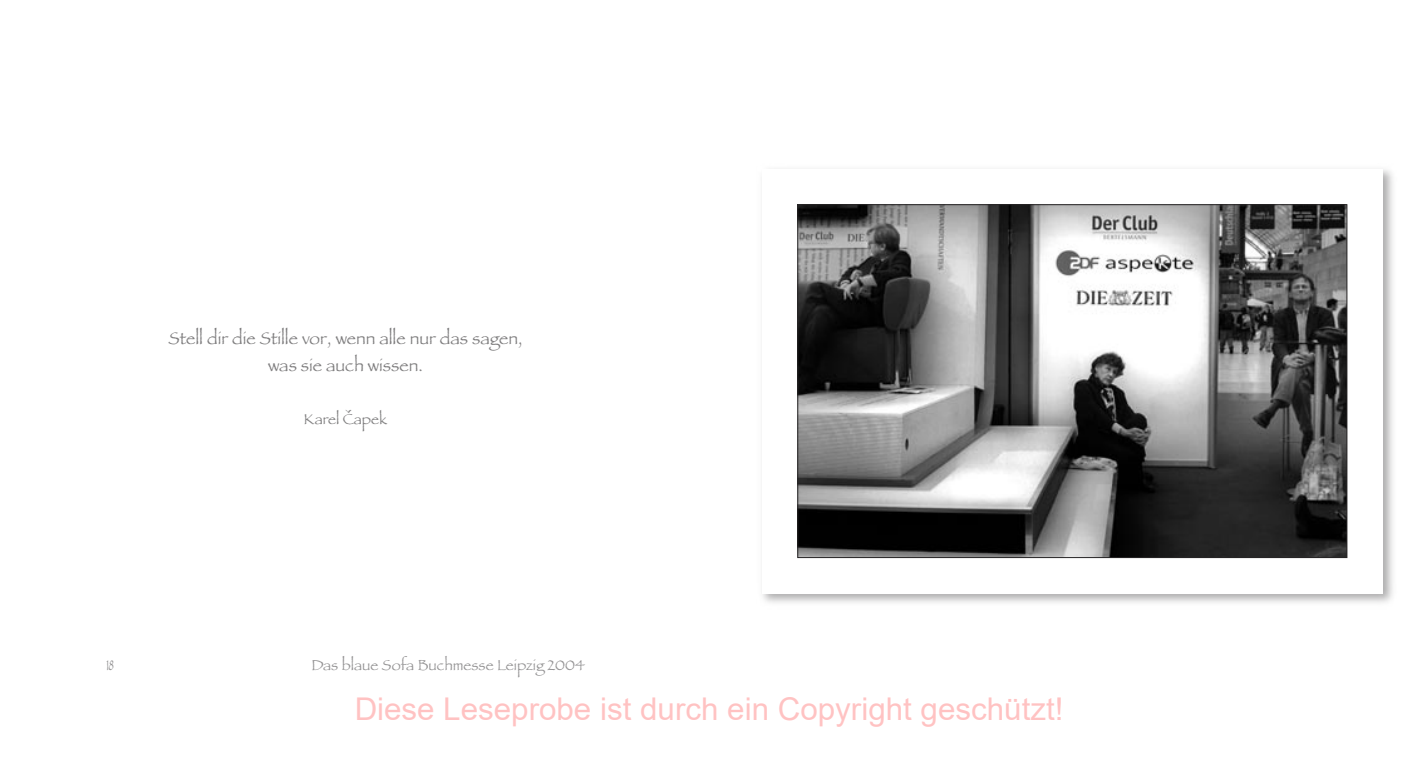
<style>
.page{position:relative;width:1418px;height:780px;background:#fff}
.page>*{position:absolute;margin:0;border:0;box-sizing:border-box;transform-origin:0 0}
.t1{font:31.38px "Arial";color:rgb(255 0 0/.24)}
.t2{font:17.5px "Papyrus";color:#7d7c7d}
.t3{font:15px "Papyrus";color:#939293}
.t4{font:15px "Papyrus";color:#7d7c7d}
.t5{font:condensed 15px "Papyrus";color:#939293}
</style>
<div class="page">
<img style="left:762px;top:169px;width:631px;height:434px">
<div style="left:762px;top:169px;width:620px;height:424px;background:#fff"></div>
<img style="left:799px;top:206px;width:545px;height:349px">
<p class="t2" style="left:168px;top:327px;width:356px">Stell dir die Stille vor, wenn alle nur das sagen,</p>
<p class="t2" style="left:268px;top:355px;width:156px">was sie auch wissen.</p>
<p class="t4" style="left:304px;top:410px;width:85px">Karel Čapek</p>
<p class="t5" style="left:106px;top:656px;width:9px">18</p>
<p class="t3" style="left:311px;top:656px;width:275px">Das blaue Sofa Buchmesse Leipzig 2004</p>
<h1 class="t1" style="left:354px;top:687px;width:710px">Diese Leseprobe ist durch ein Copyright geschützt!</h1>
</div>
